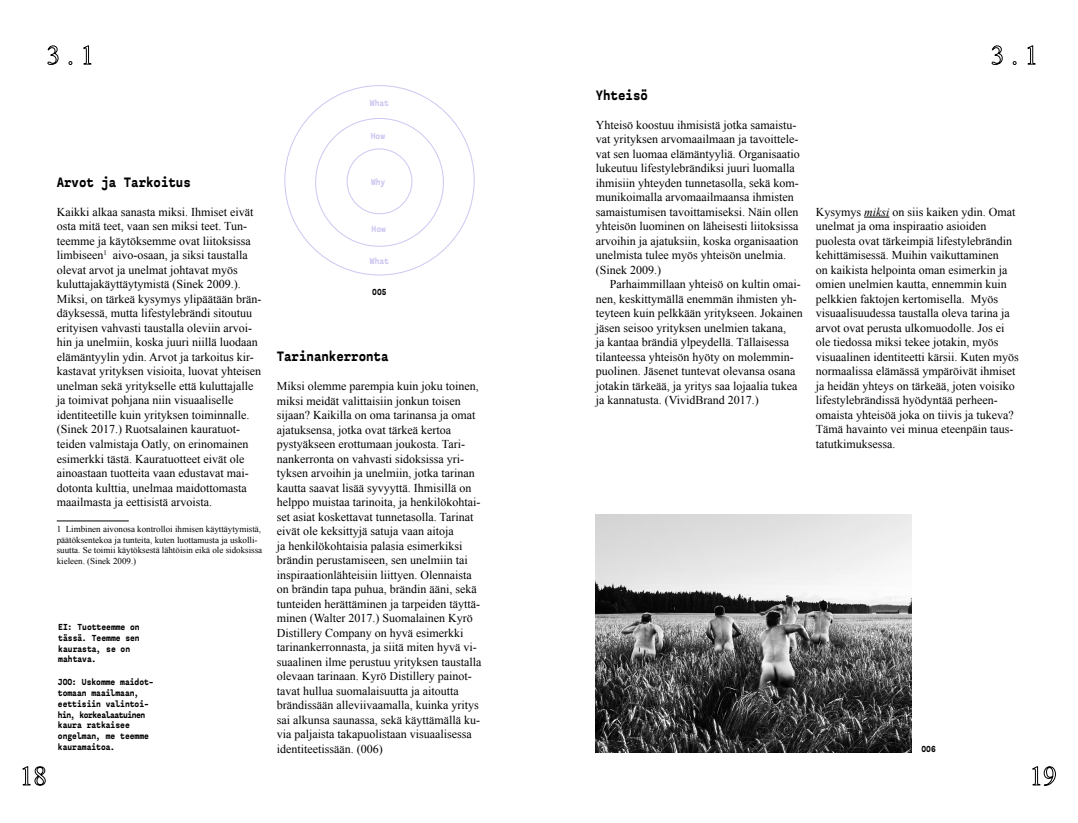
<style>
.page{position:relative;width:1078px;height:823px;background:#fff}
.page>*{position:absolute;margin:0;border:0;box-sizing:border-box;transform-origin:0 0}
.t1{font:500 14px "Airo";color:#000}
.t2{font:12px/14.5px "Times New Roman";color:#000}
.t3{font:9px/10.8px "Times New Roman";color:#000}
.t4{font:500 9px/10.8px "Airo";color:#000}
.t5{font:500 9px "Airo";color:#ccc7f2}
.s1{font-style:italic}
</style>
<div class="page">
<svg style="left:22px;top:766px;width:24px;height:19px"></svg>
<svg style="left:1032px;top:766px;width:23px;height:19px"></svg>
<svg style="left:991px;top:45px;width:11px;height:20px"></svg>
<svg style="left:1012px;top:61px;width:4px;height:4px"></svg>
<svg style="left:1027px;top:45px;width:8px;height:20px"></svg>
<svg style="left:47px;top:45px;width:12px;height:20px"></svg>
<svg style="left:68px;top:61px;width:4px;height:4px"></svg>
<svg style="left:83px;top:45px;width:8px;height:20px"></svg>
<hr style="left:57px;top:520px;width:72px;height:1px;background:#000">
<div style="left:346px;top:148px;width:66px;height:66px;border:1px solid #ccc7f2;border-radius:50%"></div>
<svg style="left:864px;top:216px;width:25px;height:1px"></svg>
<img style="left:595px;top:514px;width:316px;height:238px">
<p class="t5" style="left:370px;top:97px;width:21px">What</p>
<p class="t5" style="left:371px;top:130px;width:16px">How</p>
<p class="t1" style="left:57px;top:172px;width:136px">Arvot ja Tarkoitus</p>
<p class="t2" style="left:57px;top:204px;width:206px">Kaikki alkaa sanasta miksi. Ihmiset eivät osta mitä teet, vaan sen miksi teet. Tun&shy;teemme ja käytöksemme ovat liitoksissa limbiseen<sup>1</sup> aivo-osaan, ja siksi taustalla olevat arvot ja unelmat johtavat myös kuluttajakäyttäytymistä (Sinek 2009.).<br>Miksi, on tärkeä kysymys ylipäätään brän&shy;däyksessä, mutta lifestylebrändi sitoutuu erityisen vahvasti taustalla oleviin arvoi&shy;hin ja unelmiin, koska juuri niillä luodaan elämäntyylin ydin. Arvot ja tarkoitus kir&shy;kastavat yrityksen visioita, luovat yhteisen unelman sekä yritykselle että kuluttajalle ja toimivat pohjana niin visuaaliselle identiteetille kuin yrityksen toiminnalle. (Sinek 2017.) Ruotsalainen kauratuot&shy;teiden valmistaja Oatly, on erinomainen esimerkki tästä. Kauratuotteet eivät ole ainoastaan tuotteita vaan edustavat mai&shy;dotonta kulttia, unelmaa maidottomasta maailmasta ja eettisistä arvoista.</p>
<p class="t3" style="left:57px;top:523px;width:207px">1 Limbinen aivonosa kontrolloi ihmisen käyttäytymistä, päätöksentekoa ja tunteita, kuten luottamusta ja uskolli&shy;suutta. Se toimii käytöksestä lähtöisin eikä ole sidoksissa kieleen. (Sinek 2009.)</p>
<p class="t4" style="left:58px;top:621px;width:83px">EI: Tuotteemme on tässä. Teemme sen kaurasta, se on mahtava.</p>
<p class="t4" style="left:58px;top:676px;width:97px">JOO: Uskomme maidot&shy;tomaan maailmaan, eettisiin valintoi&shy;hin, korkealaatuinen kaura ratkaisee ongelman, me teemme kauramaitoa.</p>
<p class="t5" style="left:371px;top:176px;width:16px">Why</p>
<p class="t5" style="left:371px;top:223px;width:16px">How</p>
<p class="t5" style="left:370px;top:255px;width:21px">What</p>
<p class="t4" style="left:372px;top:286px;width:16px">005</p>
<p class="t1" style="left:277px;top:346px;width:113px">Tarinankerronta</p>
<p class="t2" style="left:277px;top:378px;width:206px">Miksi olemme parempia kuin joku toinen, miksi meidät valittaisiin jonkun toisen sijaan? Kaikilla on oma tarinansa ja omat ajatuksensa, jotka ovat tärkeä kertoa pystyäkseen erottumaan joukosta. Tari&shy;nankerronta on vahvasti sidoksissa yri&shy;tyksen arvoihin ja unelmiin, jotka tarinan kautta saavat lisää syvyyttä. Ihmisillä on helppo muistaa tarinoita, ja henkilökohtai&shy;set asiat koskettavat tunnetasolla. Tarinat eivät ole keksittyjä satuja vaan aitoja<br>ja henkilökohtaisia palasia esimerkiksi brändin perustamiseen, sen unelmiin tai inspiraationlähteisiin liittyen. Olennaista on brändin tapa puhua, brändin ääni, sekä tunteiden herättäminen ja tarpeiden täyttä&shy;minen (Walter 2017.) Suomalainen Kyrö Distillery Company on hyvä esimerkki tarinankerronnasta, ja siitä miten hyvä vi&shy;suaalinen ilme perustuu yrityksen taustalla olevaan tarinaan. Kyrö Distillery painot&shy;tavat hullua suomalaisuutta ja aitoutta brändissään alleviivaamalla, kuinka yritys sai alkunsa saunassa, sekä käyttämällä ku&shy;via paljaista takapuolistaan visuaalisessa identiteetissään. (006)</p>
<p class="t1" style="left:595px;top:85px;width:54px">Yhteisö</p>
<p class="t2" style="left:595px;top:117px;width:206px">Yhteisö koostuu ihmisistä jotka samaistu&shy;vat yrityksen arvomaailmaan ja tavoittele&shy;vat sen luomaa elämäntyyliä. Organisaatio lukeutuu lifestylebrändiksi juuri luomalla ihmisiin yhteyden tunnetasolla, sekä kom&shy;munikoimalla arvomaailmaansa ihmisten samaistumisen tavoittamiseksi. Näin ollen yhteisön luominen on läheisesti liitoksissa arvoihin ja ajatuksiin, koska organisaation unelmista tulee myös yhteisön unelmia. (Sinek 2009.)</p>
<p class="t2" style="left:595px;top:277px;width:208px;text-indent:14px">Parhaimmillaan yhteisö on kultin omai&shy;nen, keskittymällä enemmän ihmisten yh&shy;teyteen kuin pelkkään yritykseen. Jokainen jäsen seisoo yrityksen unelmien takana,<br>ja kantaa brändiä ylpeydellä. Tällaisessa tilanteessa yhteisön hyöty on molemmin&shy;puolinen. Jäsenet tuntevat olevansa osana jotakin tärkeää, ja yritys saa lojaalia tukea ja kannatusta. (VividBrand 2017.)</p>
<p class="t2" style="left:815px;top:204px;width:204px">Kysymys <span class="s1">miksi</span> on siis kaiken ydin. Omat unelmat ja oma inspiraatio asioiden puolesta ovat tärkeimpiä lifestylebrändin kehittämisessä. Muihin vaikuttaminen<br>on kaikista helpointa oman esimerkin ja omien unelmien kautta, ennemmin kuin pelkkien faktojen kertomisella. Myös visuaalisuudessa taustalla oleva tarina ja arvot ovat perusta ulkomuodolle. Jos ei ole tiedossa miksi tekee jotakin, myös visuaalinen identiteetti kärsii. Kuten myös normaalissa elämässä ympäröivät ihmiset ja heidän yhteys on tärkeää, joten voisiko lifestylebrändissä hyödyntää perheen&shy;omaista yhteisöä joka on tiivis ja tukeva?<br>Tämä havainto vei minua eteenpäin taus&shy;tatutkimuksessa.</p>
<p class="t4" style="left:921px;top:742px;width:16px">006</p>
</div>
